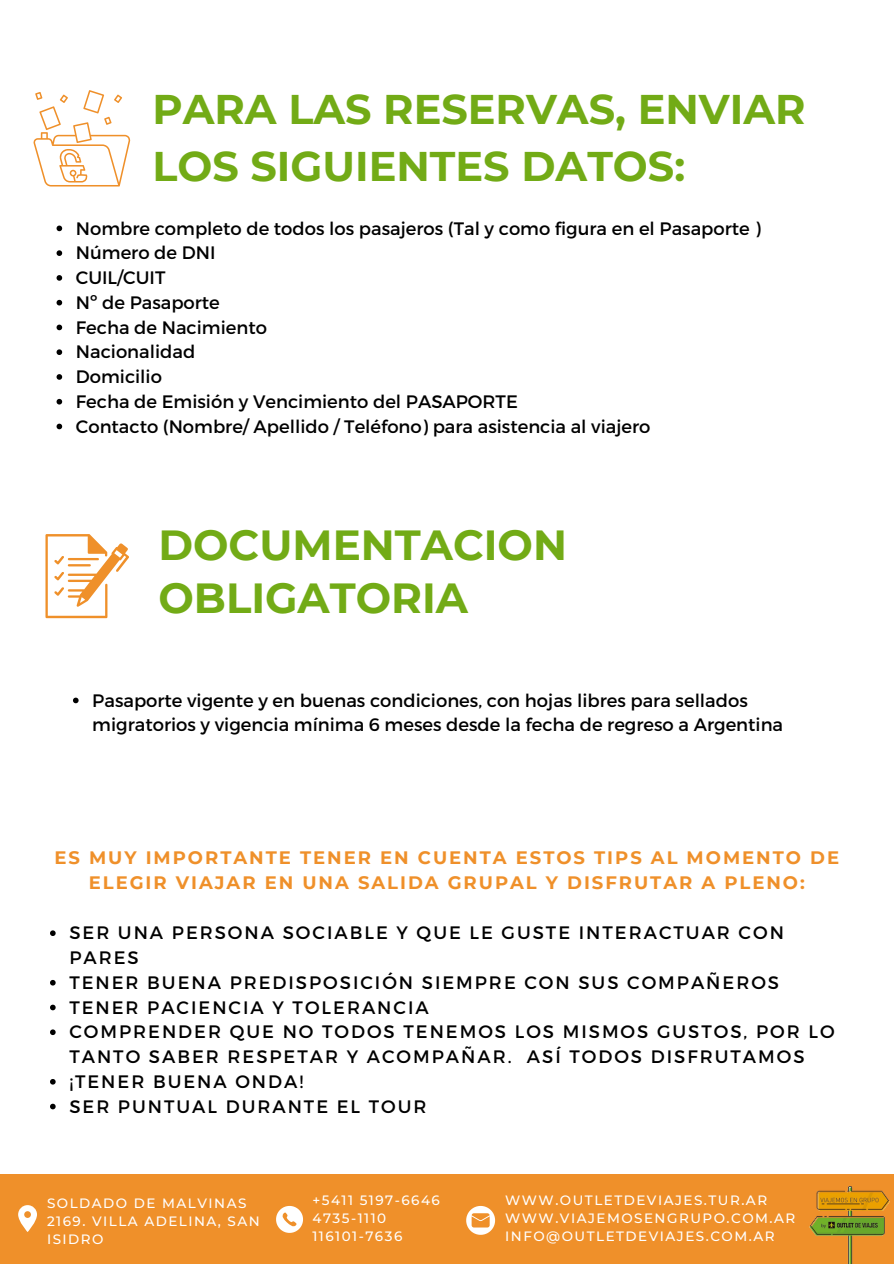
<style>
.page{position:relative;width:894px;height:1264px;background:#fff}
.page>*{position:absolute;margin:0;border:0;box-sizing:border-box;transform-origin:0 0}
.t1{font:700 42px/52.8px "Montserrat";color:#72ab16}
.t2{font:700 41.4px/56.8px "Montserrat";color:#72ab16}
.t3{font:18px/24.8px "Montserrat";color:#000}
.t4{font:18px/24.8px "Montserrat";letter-spacing:.11em;color:#000}
.t5{font:700 18px/24.8px "Montserrat";letter-spacing:.11em;color:#ef902a;text-align:center}
.t6{font:500 13.5px/18px "Montserrat";letter-spacing:.11em;color:#fff}
</style>
<div class="page">
<div style="left:0;top:1174px;width:893px;height:89px;background:#ef902a"></div>
<svg style="left:18px;top:1205px;width:19px;height:26px"></svg>
<svg style="left:276px;top:1205px;width:27px;height:27px"></svg>
<svg style="left:466px;top:1205px;width:29px;height:29px"></svg>
<img style="left:809px;top:1186px;width:81px;height:77px">
<svg style="left:50px;top:930px;width:6px;height:6px"></svg>
<svg style="left:50px;top:979px;width:6px;height:6px"></svg>
<svg style="left:50px;top:1004px;width:6px;height:6px"></svg>
<svg style="left:50px;top:1029px;width:6px;height:6px"></svg>
<svg style="left:50px;top:1079px;width:6px;height:5px"></svg>
<svg style="left:50px;top:1103px;width:6px;height:6px"></svg>
<svg style="left:33px;top:90px;width:97px;height:96px"></svg>
<svg style="left:57px;top:225px;width:5px;height:6px"></svg>
<svg style="left:57px;top:250px;width:5px;height:6px"></svg>
<svg style="left:57px;top:275px;width:5px;height:6px"></svg>
<svg style="left:57px;top:300px;width:5px;height:5px"></svg>
<svg style="left:57px;top:324px;width:5px;height:6px"></svg>
<svg style="left:57px;top:349px;width:5px;height:6px"></svg>
<svg style="left:57px;top:374px;width:5px;height:6px"></svg>
<svg style="left:57px;top:399px;width:5px;height:5px"></svg>
<svg style="left:57px;top:423px;width:5px;height:6px"></svg>
<svg style="left:45px;top:534px;width:84px;height:84px"></svg>
<svg style="left:73px;top:697px;width:6px;height:6px"></svg>
<p class="t2" style="left:152px;top:81px;width:654px">PARA LAS RESERVAS, ENVIAR<br>LOS SIGUIENTES DATOS:</p>
<p class="t3" style="left:76px;top:215px;width:686px">Nombre completo de todos los pasajeros (Tal y como figura en el Pasaporte )</p>
<p class="t3" style="left:76px;top:240px;width:141px">Número de DNI</p>
<p class="t3" style="left:76px;top:264px;width:91px">CUIL/CUIT</p>
<p class="t3" style="left:76px;top:289px;width:145px">Nº de Pasaporte</p>
<p class="t3" style="left:76px;top:314px;width:192px">Fecha de Nacimiento</p>
<p class="t3" style="left:76px;top:339px;width:121px">Nacionalidad</p>
<p class="t3" style="left:76px;top:363px;width:88px">Domicilio</p>
<p class="t3" style="left:76px;top:388px;width:443px">Fecha de Emisión y Vencimiento del PASAPORTE</p>
<p class="t3" style="left:76px;top:413px;width:576px">Contacto (Nombre/ Apellido / Teléfono) para asistencia al viajero</p>
<p class="t1" style="left:158px;top:519px;width:410px">DOCUMENTACION<br>OBLIGATORIA</p>
<p class="t3" style="left:92px;top:687px;width:692px">Pasaporte vigente y en buenas condiciones, con hojas libres para sellados migratorios y vigencia mínima 6 meses desde la fecha de regreso a Argentina</p>
<p class="t5" style="left:54px;top:845px;width:786px">ES MUY IMPORTANTE TENER EN CUENTA ESTOS TIPS AL MOMENTO DE<br>ELEGIR VIAJAR EN UNA SALIDA GRUPAL Y DISFRUTAR A PLENO:</p>
<p class="t4" style="left:69px;top:919px;width:716px">SER UNA PERSONA SOCIABLE Y QUE LE GUSTE INTERACTUAR CON<br>PARES</p>
<p class="t4" style="left:69px;top:969px;width:711px">TENER BUENA PREDISPOSICIÓN SIEMPRE CON SUS COMPAÑEROS</p>
<p class="t4" style="left:69px;top:994px;width:361px">TENER PACIENCIA Y TOLERANCIA</p>
<h1 class="t4" style="left:69px;top:1018px;width:766px">COMPRENDER QUE NO TODOS TENEMOS LOS MISMOS GUSTOS, POR LO<br>TANTO SABER RESPETAR Y ACOMPAÑAR. ASÍ TODOS DISFRUTAMOS</h1>
<p class="t4" style="left:69px;top:1068px;width:235px">¡TENER BUENA ONDA!</p>
<h2 class="t4" style="left:69px;top:1093px;width:358px">SER PUNTUAL DURANTE EL TOUR</h2>
<p class="t6" style="left:47px;top:1194px;width:214px">SOLDADO DE MALVINAS<br>2169. VILLA ADELINA, SAN<br>ISIDRO</p>
<p class="t6" style="left:312px;top:1191px;width:129px">+5411 5197-6646</p>
<p class="t6" style="left:312px;top:1209px;width:75px">4735-1110</p>
<p class="t6" style="left:312px;top:1227px;width:91px">116101-7636</p>
<p class="t6" style="left:505px;top:1191px;width:263px">WWW.OUTLETDEVIAJES.TUR.AR</p>
<h1 class="t6" style="left:505px;top:1209px;width:291px">WWW.VIAJEMOSENGRUPO.COM.AR</h1>
<p class="t6" style="left:505px;top:1227px;width:271px">INFO@OUTLETDEVIAJES.COM.AR</p>
</div>
